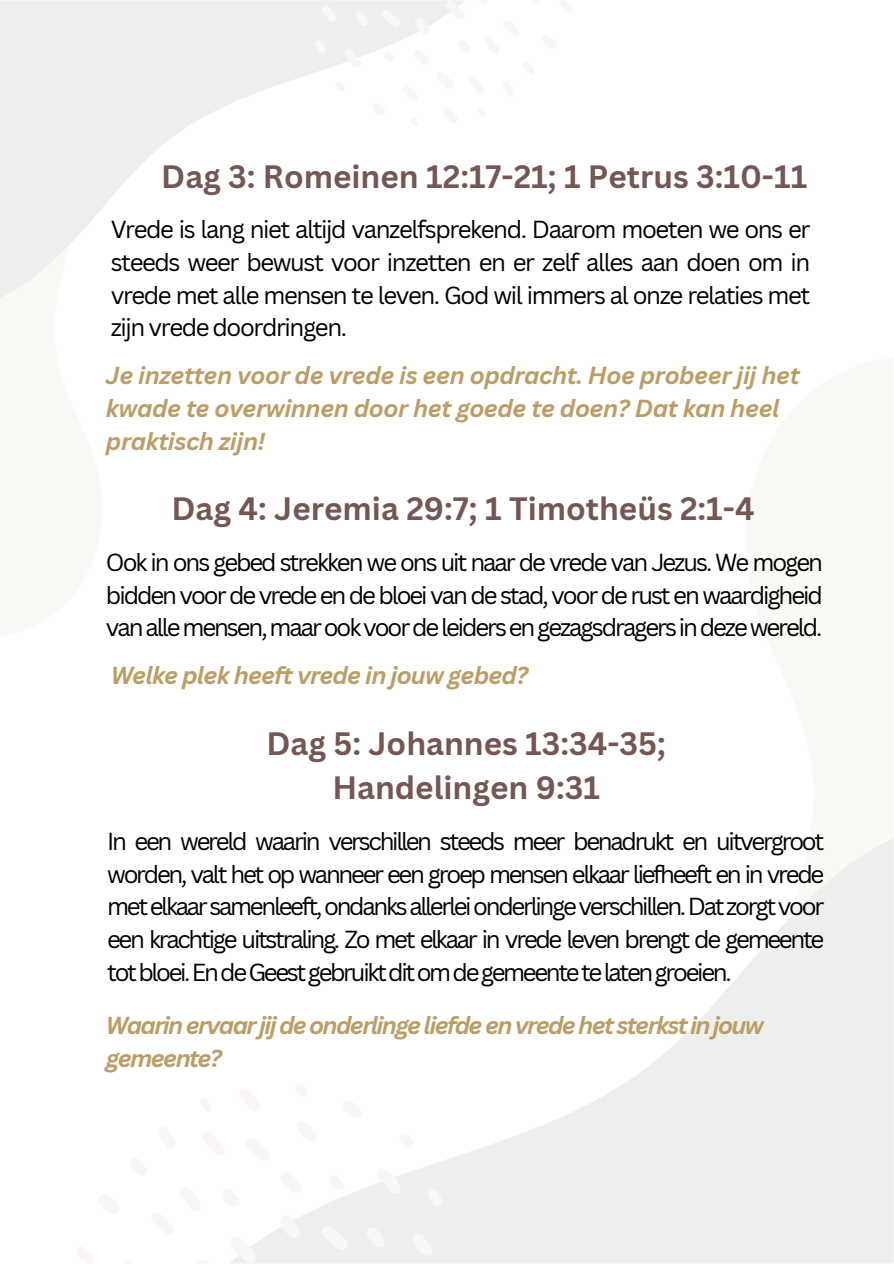
<style>
.page{position:relative;width:894px;height:1264px;background:#fff}
.page>*{position:absolute;margin:0;border:0;box-sizing:border-box;transform-origin:0 0}
.t1{font:700 31.5px/43.8px "Canva Sans";color:#745753;text-align:center}
.t2{font:24px/32.7px "Canva Sans";letter-spacing:-.085em;color:#000;text-align:justify}
.t3{font:italic 700 24px/32.7px "Canva Sans";letter-spacing:-.02em;color:#bb9e67}
.t4{font:italic 700 24px/32.7px "Canva Sans";letter-spacing:-.07em;color:#bb9e67}
</style>
<div class="page">
<svg style="left:257px;top:838px;width:636px;height:425px"></svg>
<svg style="left:322px;top:1225px;width:25px;height:25px"></svg>
<svg style="left:280px;top:1215px;width:20px;height:23px"></svg>
<svg style="left:230px;top:1242px;width:27px;height:21px"></svg>
<svg style="left:280px;top:1171px;width:21px;height:22px"></svg>
<svg style="left:366px;top:1227px;width:18px;height:20px"></svg>
<svg style="left:257px;top:1137px;width:12px;height:23px"></svg>
<svg style="left:296px;top:1120px;width:21px;height:21px"></svg>
<svg style="left:329px;top:1175px;width:15px;height:15px"></svg>
<svg style="left:377px;top:1168px;width:23px;height:26px"></svg>
<svg style="left:412px;top:1233px;width:20px;height:23px"></svg>
<svg style="left:257px;top:1088px;width:4px;height:23px"></svg>
<svg style="left:342px;top:1100px;width:20px;height:18px"></svg>
<svg style="left:428px;top:1189px;width:13px;height:16px"></svg>
<svg style="left:399px;top:1133px;width:14px;height:14px"></svg>
<svg style="left:294px;top:1083px;width:13px;height:14px"></svg>
<svg style="left:0;top:0;width:465px;height:298px"></svg>
<svg style="left:381px;top:10px;width:18px;height:17px"></svg>
<svg style="left:415px;top:18px;width:14px;height:16px"></svg>
<svg style="left:445px;top:1px;width:20px;height:18px"></svg>
<svg style="left:457px;top:40px;width:8px;height:12px"></svg>
<svg style="left:414px;top:50px;width:15px;height:15px"></svg>
<svg style="left:356px;top:12px;width:12px;height:14px"></svg>
<svg style="left:436px;top:73px;width:17px;height:16px"></svg>
<svg style="left:403px;top:86px;width:14px;height:15px"></svg>
<svg style="left:384px;top:52px;width:10px;height:10px"></svg>
<svg style="left:344px;top:49px;width:17px;height:18px"></svg>
<svg style="left:322px;top:6px;width:14px;height:15px"></svg>
<svg style="left:442px;top:107px;width:15px;height:16px"></svg>
<svg style="left:371px;top:102px;width:14px;height:13px"></svg>
<svg style="left:315px;top:41px;width:10px;height:12px"></svg>
<svg style="left:335px;top:82px;width:10px;height:10px"></svg>
<svg style="left:410px;top:117px;width:9px;height:9px"></svg>
<h1 class="t1" style="left:161px;top:153px;width:647px">Dag 3: Romeinen 12:17-21; 1 Petrus 3:10-11</h1>
<p class="t2" style="left:111px;top:213px;width:701px">Vrede is lang niet altijd vanzelfsprekend. Daarom moeten we ons er steeds weer bewust voor inzetten en er zelf alles aan doen om in vrede met alle mensen te leven. God wil immers al onze relaties met zijn vrede doordringen.</p>
<p class="t3" style="left:106px;top:359px;width:695px">Je inzetten voor de vrede is een opdracht. Hoe probeer jij het kwade te overwinnen door het goede te doen? Dat kan heel praktisch zijn!</p>
<h1 class="t1" style="left:171px;top:486px;width:584px">Dag 4: Jeremia 29:7; 1 Timotheüs 2:1-4</h1>
<p class="t2" style="left:106px;top:545px;width:718px">Ook in ons gebed strekken we ons uit naar de vrede van Jezus. We mogen bidden voor de vrede en de bloei van de stad, voor de rust en waardigheid van alle mensen, maar ook voor de leiders en gezagsdragers in deze wereld.</p>
<p class="t3" style="left:111px;top:658px;width:419px">Welke plek heeft vrede in jouw gebed?</p>
<h1 class="t1" style="left:266px;top:721px;width:400px">Dag 5: Johannes 13:34-35;<br>Handelingen 9:31</h1>
<p class="t2" style="left:107px;top:824px;width:718px">In een wereld waarin verschillen steeds meer benadrukt en uitvergroot worden, valt het op wanneer een groep mensen elkaar liefheeft en in vrede met elkaar samenleeft, ondanks allerlei onderlinge verschillen. Dat zorgt voor een krachtige uitstraling. Zo met elkaar in vrede leven brengt de gemeente totbloei.EndeGeestgebruiktditomdegemeentetelatengroeien.</p>
<p class="t4" style="left:106px;top:1008px;width:659px">Waarin ervaarjij de onderlinge liefde en vrede het sterkst injouw gemeente?</p>
</div>
